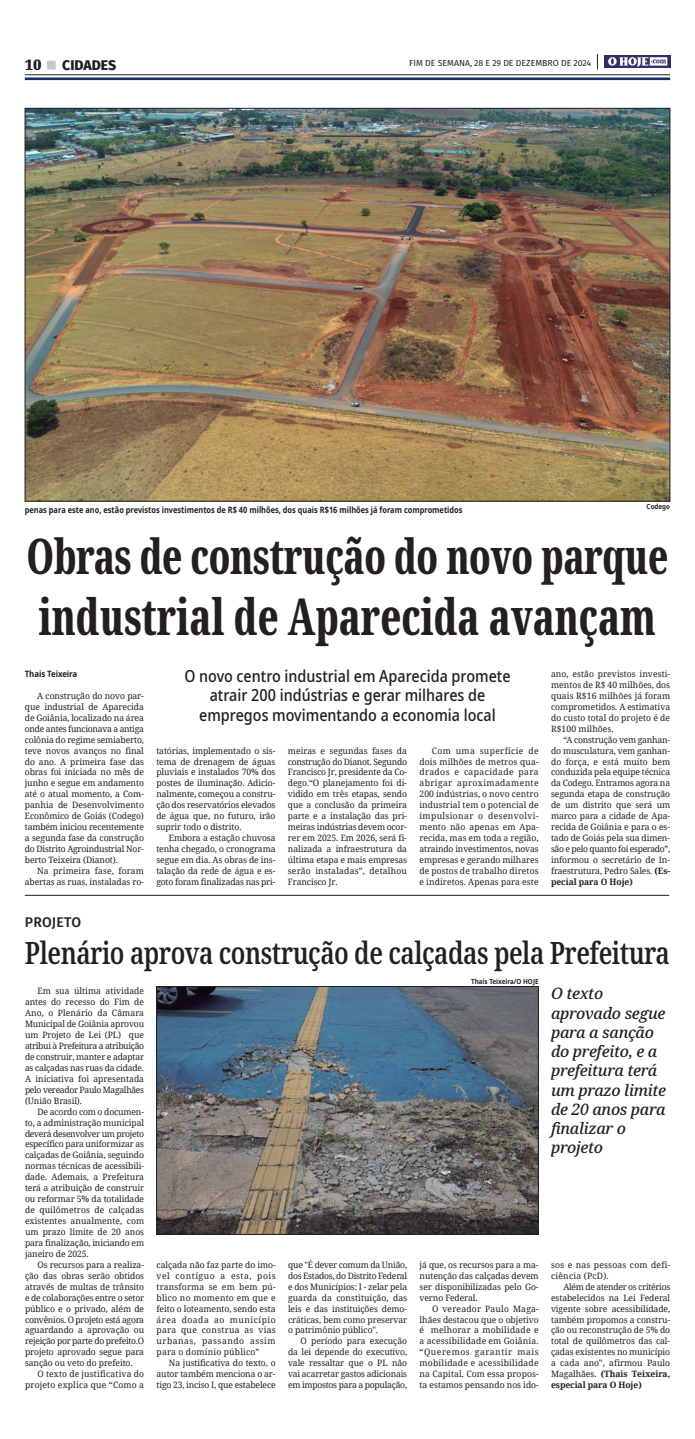
<style>
.page{position:relative;width:695px;height:1439px;background:#fff}
.page>*{position:absolute;margin:0;border:0;box-sizing:border-box;transform-origin:0 0}
.t1{font:800 extra-condensed 50.75px "Noto Serif";color:#231f20;scale:.85 1}
.t2{font:800 extra-condensed 49px "Noto Serif";letter-spacing:-.01em;color:#231f20;scale:.85 1}
.t3{font:600 30.62px "Noto Serif";letter-spacing:-.02em;color:#231f20;scale:.8 1}
.t4{font:500 semi-condensed 16.62px/19.2px "Noto Sans";color:#231f20;text-align:center;scale:.95 1}
.t5{font:italic 500 15.75px/19.2px "Noto Serif";letter-spacing:-.02em;color:#231f20}
.t6{font:800 14px "Fira Sans";color:#231f20}
.t7{font:500 14px "Fira Sans";letter-spacing:.015em;color:#231f20}
.t8{font:8.75px/10.9px "Noto Serif";letter-spacing:-.01em;color:#231f20;text-align:justify}
.t9{font:700 8.75px "Noto Sans";color:#231f20;scale:.85 1}
.t10{font:8.75px/10.9px "Noto Serif";letter-spacing:.015em;color:#231f20;text-align:right}
.t11{font:8.75px/10.9px "Noto Serif";letter-spacing:.025em;color:#231f20}
.t12{font:8.75px "Fira Sans";color:#231f20}
.t13{font:700 8.75px "Noto Sans";color:#231f20;scale:.9 1}
.t14{font:700 7px "Noto Sans";color:#231f20;scale:.9 1}
.s1{font-family:"Noto Serif";font-weight:900;font-size:14.88px}
.s2{color:#c7c8ca}
.s3{font-weight:700}
</style>
<div class="page">
<img style="left:158px;top:988px;width:378px;height:244px">
<div style="left:156px;top:986px;width:382px;height:248px;border:1px solid #231f20"></div>
<hr style="left:25px;top:895px;width:644px;height:1px;background:#231f20">
<img style="left:27px;top:110px;width:641px;height:389px">
<hr style="left:25px;top:75px;width:645px;height:1px;background:#231f20">
<img style="left:604px;top:56px;width:66px;height:12px">
<svg style="left:597px;top:54px;width:1px;height:15px"></svg>
<hr style="left:25px;top:77px;width:645px;height:3px;background:#173064">
<h3 class="t6" style="left:25px;top:60px;width:93px"><span class="s1">10</span> <span class="s2">■</span> CIDADES</h3>
<p class="t12" style="left:409px;top:59px;width:183px">FIM DE SEMANA, 28 E 29 DE DEZEMBRO DE 2024</p>
<p class="t14" style="left:646px;top:501px;width:28px">Codego</p>
<p class="t9" style="left:25px;top:503px;width:516px">penas para este ano, estão previstos investimentos de R$ 40 milhões, dos quais R$16 milhões já foram comprometidos</p>
<h2 class="t2" style="left:26px;top:522px;width:756px">Obras de construção do novo parque</h2>
<h1 class="t1" style="left:39px;top:580px;width:727px">industrial de Aparecida avançam</h1>
<p class="t13" style="left:25px;top:667px;width:60px">Thais Teixeira</p>
<p class="t8" style="left:25px;top:690px;width:121px;text-indent:12px">A construção do novo par&shy;que industrial de Aparecida de Goiânia, localizado na área onde antes funcionava a antiga colônia do regime semiaberto, teve novos avanços no final do ano. A primeira fase das obras foi iniciada no mês de junho e segue em andamento até o atual momento, a Com&shy;panhia de Desenvolvimento Econômico de Goiás (Codego) também iniciou recentemente a segunda fase da construção do Distrito Agroindustrial Nor&shy;berto Teixeira (Dianot).</p>
<p class="t8" style="left:25px;top:865px;width:121px;text-align:right">Na primeira fase, foram abertas as ruas, instaladas ro-</p>
<h3 class="t7" style="left:25px;top:916px;width:58px">PROJETO</h3>
<h3 class="t4" style="left:184px;top:666px;width:345px">O novo centro industrial em Aparecida promete atrair 200 indústrias e gerar milhares de empregos movimentando a economia local</h3>
<p class="t8" style="left:156px;top:745px;width:121px">tatórias, implementado o sis&shy;tema de drenagem de águas pluviais e instalados 70% dos postes de iluminação. Adicio&shy;nalmente, começou a constru&shy;ção dos reservatórios elevados de água que, no futuro, irão suprir todo o distrito.</p>
<p class="t8" style="left:156px;top:832px;width:121px;text-indent:12px">Embora a estação chuvosa tenha chegado, o cronograma segue em dia. As obras de ins&shy;talação da rede de água e es&shy;goto foram finalizadas nas pri-</p>
<p class="t8" style="left:288px;top:745px;width:121px">meiras e segundas fases da construção do Dianot. Segundo Francisco Jr, presidente da Co&shy;dego.“O planejamento foi di&shy;vidido em três etapas, sendo que a conclusão da primeira parte e a instalação das pri&shy;meiras indústrias devem ocor&shy;rer em 2025. Em 2026, será fi&shy;nalizada a infraestrutura da última etapa e mais empresas serão instaladas”, detalhou Francisco Jr.</p>
<p class="t8" style="left:419px;top:745px;width:121px;text-indent:12px">Com uma superfície de dois milhões de metros qua&shy;drados e capacidade para abrigar aproximadamente 200 indústrias, o novo centro industrial tem o potencial de impulsionar o desenvolvi&shy;mento não apenas em Apa&shy;recida, mas em toda a região, atraindo investimentos, novas empresas e gerando milhares de postos de trabalho diretos e indiretos. Apenas para este</p>
<p class="t8" style="left:551px;top:668px;width:121px">ano, estão previstos investi&shy;mentos de R$ 40 milhões, dos quais R$16 milhões já foram comprometidos. A estimativa do custo total do projeto é de R$100 milhões.</p>
<p class="t8" style="left:551px;top:734px;width:121px;text-indent:12px">“A construção vem ganhan&shy;do musculatura, vem ganhan&shy;do força, e está muito bem conduzida pela equipe técnica da Codego. Entramos agora na segunda etapa de construção de um distrito que será um marco para a cidade de Apa&shy;recida de Goiânia e para o es&shy;tado de Goiás pela sua dimen&shy;são e pelo quanto foi esperado”, informou o secretário de In&shy;fraestrutura, Pedro Sales. <span class="s3">(Es&shy;pecial para O Hoje)</span></p>
<h3 class="t3" style="left:25px;top:931px;width:807px">Plenário aprova construção de calçadas pela Prefeitura</h3>
<p class="t8" style="left:25px;top:985px;width:121px;text-indent:12px">Em sua última atividade antes do recesso do Fim de Ano, o Plenário da Câmara Municipal de Goiânia aprovou um Projeto de Lei (PL) que atribui à Prefeitura a atribuição de construir, manter e adaptar as calçadas nas ruas da cidade.<br>A iniciativa foi apresentada pelo vereador Paulo Magalhães (União Brasil).</p>
<p class="t8" style="left:25px;top:1105px;width:121px;text-indent:12px">De acordo com o documen&shy;to, a administração municipal deverá desenvolver um projeto específico para uniformizar as calçadas de Goiânia, seguindo normas técnicas de acessibili&shy;dade. Ademais, a Prefeitura terá a atribuição de construir ou reformar 5% da totalidade de quilômetros de calçadas existentes anualmente, com um prazo limite de 20 anos para finalização, iniciando em janeiro de 2025.</p>
<p class="t8" style="left:25px;top:1259px;width:121px;text-indent:12px">Os recursos para a realiza&shy;ção das obras serão obtidos através de multas de trânsito e de colaborações entre o setor público e o privado, além de convênios. O projeto está agora aguardando a aprovação ou rejeição por parte do prefeito.O projeto aprovado segue para sanção ou veto do prefeito.</p>
<p class="t10" style="left:25px;top:1368px;width:121px">O texto de justificativa do projeto explica que “Como a</p>
<p class="t14" style="left:471px;top:976px;width:77px">Thaís Teixeira/O HOJE</p>
<h3 class="t5" style="left:551px;top:983px;width:117px">O texto aprovado segue para a sanção do prefeito, e a prefeitura terá um prazo limite de 20 anos para finalizar o projeto</h3>
<p class="t8" style="left:156px;top:1259px;width:121px">calçada não faz parte do imo&shy;vel contíguo a esta, pois transforma se em bem pú&shy;blico no momento em que e feito o loteamento, sendo esta área doada ao município para que construa as vias urbanas, passando assim para o domínio público”</p>
<p class="t8" style="left:156px;top:1357px;width:121px;text-indent:12px">Na justificativa do texto, o autor também menciona o ar&shy;tigo 23, inciso I, que estabelece</p>
<p class="t8" style="left:288px;top:1259px;width:121px">que "É dever comum da União, dos Estados, do Distrito Federal e dos Municípios: I - zelar pela guarda da constituição, das leis e das instituições demo&shy;cráticas, bem como preservar o patrimônio público".</p>
<p class="t8" style="left:288px;top:1335px;width:121px;text-indent:12px">O período para execução da lei depende do executivo, vale ressaltar que o PL não vai acarretar gastos adicionais em impostos para a população,</p>
<p class="t8" style="left:419px;top:1259px;width:121px">já que, os recursos para a ma&shy;nutenção das calçadas devem ser disponibilizadas pelo Go&shy;verno Federal.</p>
<p class="t8" style="left:419px;top:1302px;width:121px;text-indent:12px">O vereador Paulo Maga&shy;lhães destacou que o objetivo é melhorar a mobilidade e a acessibilidade em Goiânia. “Queremos garantir mais mobilidade e acessibilidade na Capital. Com essa propos&shy;ta estamos pensando nos ido-</p>
<p class="t11" style="left:551px;top:1259px;width:121px">sos e nas pessoas com defi&shy;ciência (PcD).</p>
<p class="t8" style="left:551px;top:1280px;width:121px;text-indent:12px">Além de atender os critérios estabelecidos na Lei Federal vigente sobre acessibilidade, também propomos a constru&shy;ção ou reconstrução de 5% do total de quilômetros das cal&shy;çadas existentes no município a cada ano", afirmou Paulo Magalhães. <span class="s3">(Thais Teixeira, especial para O Hoje)</span></p>
</div>
